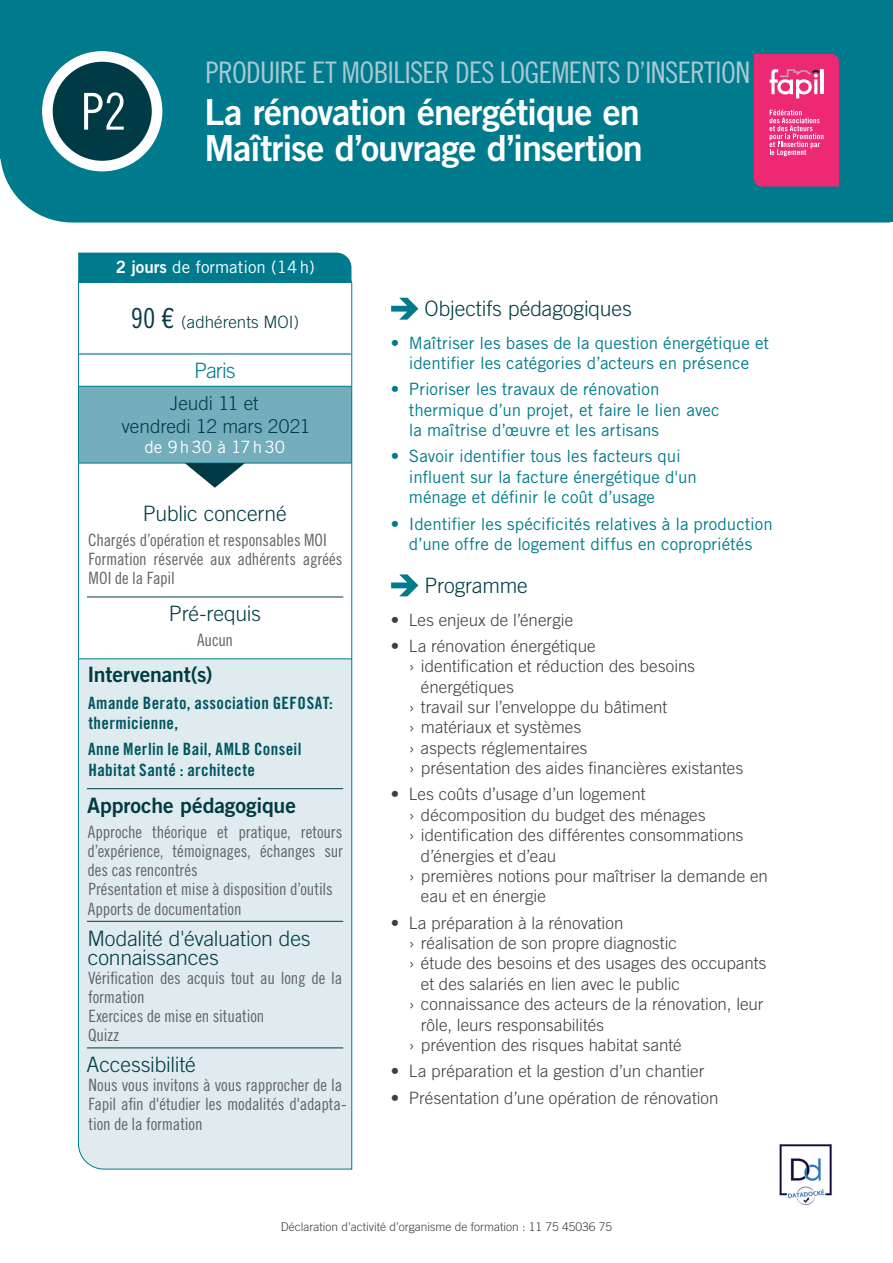
<style>
.page{position:relative;width:893px;height:1263px;background:#fff}
.page>*{position:absolute;margin:0;border:0;box-sizing:border-box;transform-origin:0 0}
.t1{font:50.85px "Trade Gothic LT Std Cn 18";color:#fff}
.t2{font:36px/36px "Trade Gothic LT Std Bd 2";letter-spacing:-.025em;color:#fff}
.t3{font:29.7px "Trade Gothic LT Std Cn 18";letter-spacing:-.025em;color:#a9c9d3}
.t4{font:300 21.15px/19px "Trade Gothic LT Std";letter-spacing:-.005em;color:#003b45}
.t5{font:21.15px "Trade Gothic LT Std Bd 2";letter-spacing:-.005em;color:#003b45}
.t6{font:300 21.15px "Trade Gothic LT Std";letter-spacing:-.035em;color:#007b8e}
.t7{font:300 19.05px/23px "Trade Gothic LT Std";letter-spacing:-.005em;color:#003b45;text-align:center}
.t8{font:300 16.95px "Trade Gothic LT Std";letter-spacing:.005em;color:#3e3e3f}
.t9{font:16.95px/19px "Trade Gothic LT Std Cn 18";letter-spacing:-.005em;color:#636366}
.t10{font:16.95px/20.4px "Trade Gothic LT Std";color:#007b8e;text-align:center}
.t11{font:16.95px/20.4px "Trade Gothic LT Std Bd Cn 20";letter-spacing:.02em;color:#005561}
.t12{font:16.95px "Trade Gothic LT Std";color:#fff}
.t13{font:300 16.95px "Trade Gothic LT Std";color:#003b45}
.t14{font:16.95px "Trade Gothic LT Std";letter-spacing:.065em;color:#fff}
.t15{font:300 12px "Trade Gothic LT Std";color:#3e3e3f}
.s1{font-family:"Trade Gothic LT Std Bd 2"}
.s2{font-family:"Trade Gothic LT Std Cn 18";font-weight:400;font-size:27.6px}
</style>
<div class="page">
<img style="left:779px;top:1144px;width:53px;height:61px">
<div style="left:78px;top:658px;width:274px;height:511px;background:#dfebee"></div>
<div style="left:78px;top:253px;width:273px;height:28px;background:#007b8e"></div>
<svg style="left:890px;top:0;width:3px;height:223px"></svg>
<div style="left:0;top:0;width:890px;height:223px;background:#007b8e"></div>
<div style="left:78px;top:386px;width:274px;height:77px;background:#74adbb"></div>
<hr style="left:78px;top:463px;width:1px;height:195px;background:#007b8e">
<hr style="left:351px;top:463px;width:1px;height:195px;background:#007b8e">
<hr style="left:78px;top:281px;width:274px;height:2px;background:#007b8e">
<hr style="left:78px;top:283px;width:1px;height:71px;background:#007b8e">
<hr style="left:351px;top:283px;width:1px;height:71px;background:#007b8e">
<hr style="left:79px;top:353px;width:272px;height:2px;background:#74adbb">
<hr style="left:78px;top:354px;width:1px;height:32px;background:#007b8e">
<hr style="left:351px;top:354px;width:1px;height:32px;background:#007b8e">
<hr style="left:78px;top:386px;width:274px;height:1px;background:#007b8e">
<hr style="left:78px;top:387px;width:1px;height:76px;background:#007b8e">
<hr style="left:351px;top:387px;width:1px;height:76px;background:#007b8e">
<hr style="left:78px;top:463px;width:274px;height:1px;background:#007b8e">
<hr style="left:87px;top:597px;width:256px;height:1px;background:#003b45">
<hr style="left:87px;top:788px;width:256px;height:1px;background:#003b45">
<hr style="left:87px;top:921px;width:256px;height:1px;background:#003b45">
<hr style="left:87px;top:1048px;width:256px;height:1px;background:#003b45">
<div style="left:47px;top:56px;width:110px;height:110px;background:#003b45;border-radius:50%"></div>
<div style="left:42px;top:51px;width:120px;height:120px;border:11px solid #fff;border-radius:50%"></div>
<svg style="left:185px;top:463px;width:60px;height:25px"></svg>
<svg style="left:391px;top:298px;width:27px;height:22px"></svg>
<svg style="left:391px;top:574px;width:27px;height:22px"></svg>
<svg style="left:754px;top:54px;width:85px;height:133px;background:#ed3f82"></svg>
<p class="t1" style="left:81px;top:81px;width:47px">P2</p>
<p class="t3" style="left:206px;top:55px;width:546px">PRODUIRE ET MOBILISER DES LOGEMENTS D’INSERTION</p>
<p class="t2" style="left:204px;top:94px;width:440px">La rénovation énergétique en<br>Maîtrise d’ouvrage d’insertion</p>
<p class="t12" style="left:116px;top:257px;width:201px"><span class="s1">2 jours</span> de formation (14h)</p>
<p class="t13" style="left:131px;top:312px;width:170px"><span class="s2">90 €</span> (adhérents MOI)</p>
<p class="t6" style="left:194px;top:358px;width:43px">Paris</p>
<p class="t7" style="left:122px;top:391px;width:190px">Jeudi 11 et<br>vendredi 12 mars 2021</p>
<p class="t14" style="left:144px;top:437px;width:142px">de 9h30 à 17h30</p>
<p class="t4" style="left:143px;top:503px;width:146px">Public concerné</p>
<p class="t9" style="left:88px;top:530px;width:256px">Chargés d’opération et responsables MOI<br>Formation réservée aux adhérents agréés<br>MOI de la Fapil</p>
<p class="t4" style="left:169px;top:604px;width:93px">Pré-requis</p>
<p class="t9" style="left:197px;top:631px;width:38px">Aucun</p>
<p class="t5" style="left:87px;top:662px;width:127px">Intervenant(s)</p>
<p class="t11" style="left:88px;top:692px;width:246px">Amande Berato, association GEFOSAT: thermicienne,</p>
<p class="t11" style="left:88px;top:739px;width:215px">Anne Merlin le Bail, AMLB Conseil<br>Habitat Santé : architecte</p>
<p class="t5" style="left:87px;top:792px;width:210px">Approche pédagogique</p>
<p class="t9" style="left:87px;top:822px;width:257px">Approche théorique et pratique, retours d’expérience, témoignages, échanges sur des cas rencontrés<br>Présentation et mise à disposition d’outils Apports de documentation</p>
<p class="t4" style="left:87px;top:928px;width:225px">Modalité d'évaluation des connaissances</p>
<p class="t9" style="left:88px;top:968px;width:256px">Vérification des acquis tout au long de la formation<br>Exercices de mise en situation<br>Quizz</p>
<p class="t4" style="left:87px;top:1055px;width:111px">Accessibilité</p>
<p class="t9" style="left:88px;top:1075px;width:260px">Nous vous invitons à vous rapprocher de la<br>Fapil afin d'étudier les modalités d'adapta&shy;tion de la formation</p>
<p class="t4" style="left:424px;top:299px;width:209px">Objectifs pédagogiques</p>
<p class="t10" style="left:391px;top:332px;width:380px">• Maîtriser les bases de la question énergétique et identifier les catégories d’acteurs en présence</p>
<p class="t10" style="left:409px;top:379px;width:312px;text-align:left;text-indent:-18px">• Prioriser les travaux de rénovation thermique d’un projet, et faire le lien avec la maîtrise d’œuvre et les artisans</p>
<p class="t10" style="left:409px;top:446px;width:289px;text-align:left;text-indent:-18px">• Savoir identifier tous les facteurs qui influent sur la facture énergétique d'un ménage et définir le coût d’usage</p>
<p class="t10" style="left:391px;top:513px;width:383px">• Identifier les spécificités relatives à la production d’une offre de logement diffus en copropriétés</p>
<p class="t4" style="left:424px;top:576px;width:105px">Programme</p>
<p class="t8" style="left:391px;top:609px;width:184px">• Les enjeux de l’énergie</p>
<p class="t8" style="left:391px;top:636px;width:206px">• La rénovation énergétique</p>
<p class="t8" style="left:409px;top:656px;width:288px">› identification et réduction des besoins</p>
<p class="t8" style="left:421px;top:676px;width:94px">énergétiques</p>
<p class="t8" style="left:409px;top:697px;width:260px">› travail sur l’enveloppe du bâtiment</p>
<p class="t8" style="left:409px;top:717px;width:174px">› matériaux et systèmes</p>
<p class="t8" style="left:409px;top:738px;width:180px">› aspects réglementaires</p>
<p class="t8" style="left:409px;top:758px;width:336px">› présentation des aides financières existantes</p>
<p class="t8" style="left:391px;top:784px;width:256px">• Les coûts d’usage d’un logement</p>
<p class="t8" style="left:409px;top:805px;width:298px">› décomposition du budget des ménages</p>
<p class="t8" style="left:409px;top:825px;width:336px">› identification des différentes consommations</p>
<p class="t8" style="left:421px;top:845px;width:137px">d’énergies et d’eau</p>
<p class="t8" style="left:409px;top:866px;width:361px">› premières notions pour maîtriser la demande en</p>
<p class="t8" style="left:421px;top:886px;width:126px">eau et en énergie</p>
<p class="t8" style="left:391px;top:912px;width:234px">• La préparation à la rénovation</p>
<p class="t8" style="left:409px;top:933px;width:270px">› réalisation de son propre diagnostic</p>
<p class="t8" style="left:409px;top:953px;width:359px">› étude des besoins et des usages des occupants</p>
<p class="t8" style="left:421px;top:974px;width:261px">et des salariés en lien avec le public</p>
<p class="t8" style="left:409px;top:994px;width:356px">› connaissance des acteurs de la rénovation, leur</p>
<p class="t8" style="left:421px;top:1014px;width:185px">rôle, leurs responsabilités</p>
<p class="t8" style="left:409px;top:1035px;width:274px">› prévention des risques habitat santé</p>
<p class="t8" style="left:391px;top:1061px;width:315px">• La préparation et la gestion d’un chantier</p>
<p class="t8" style="left:391px;top:1087px;width:329px">• Présentation d’une opération de rénovation</p>
<p class="t15" style="left:281px;top:1219px;width:333px">Déclaration d’activité d’organisme de formation : 11 75 45036 75</p>
</div>
